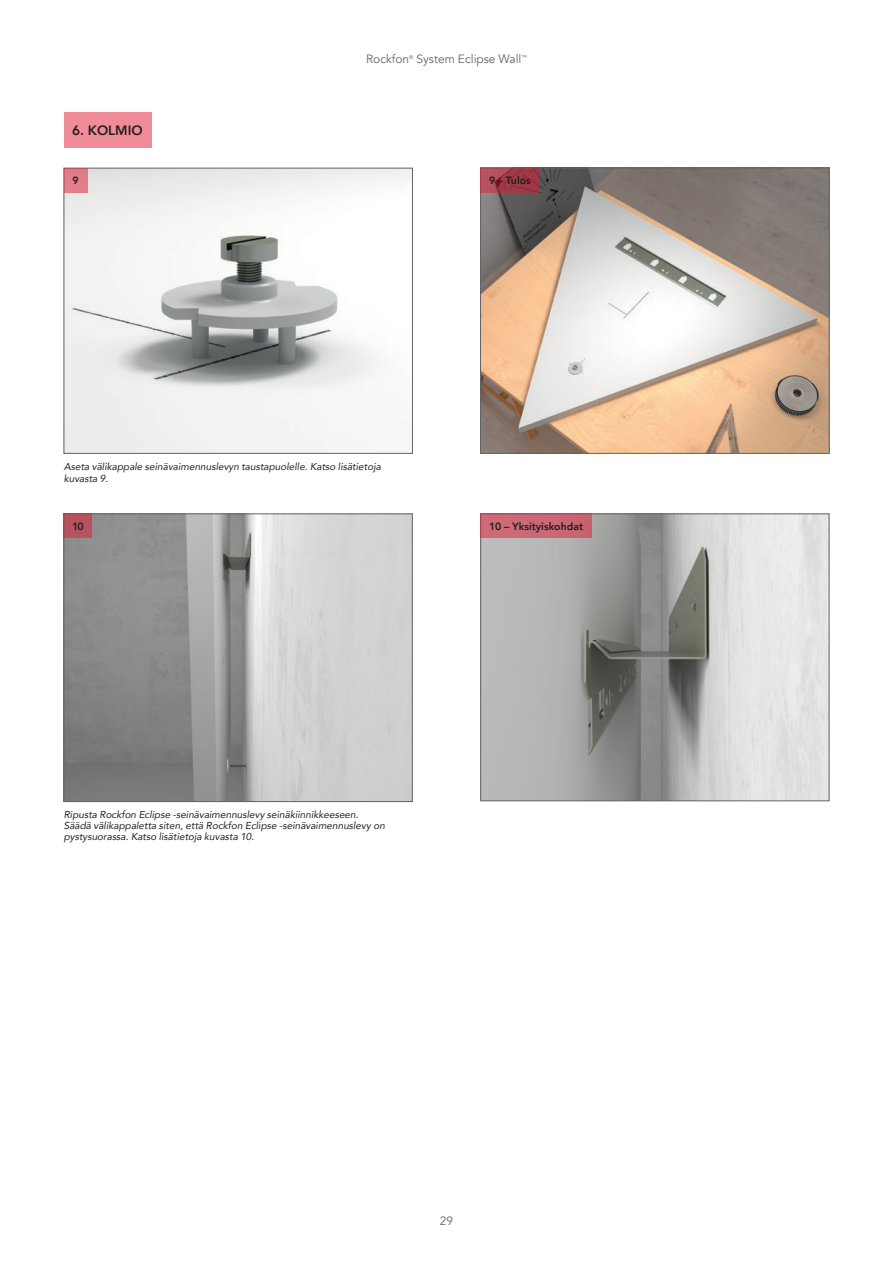
<style>
.page{position:relative;width:893px;height:1263px;background:#fff}
.page>*{position:absolute;margin:0;border:0;box-sizing:border-box;transform-origin:0 0}
.t1{font:800 13.5px "Avenir";color:#231f20}
.t2{font:12px "Avenir";color:#636466}
.t3{font:800 10.5px "Avenir";color:#231f20}
.t4{font:italic 10.05px/11.2px "Avenir";color:#231f20}
.t5{font:5.4px "Avenir";color:#636466}
</style>
<div class="page">
<img style="left:66px;top:170px;width:345px;height:281px">
<div style="left:64px;top:168px;width:349px;height:285px;border:1px solid #636466"></div>
<img style="left:482px;top:516px;width:345px;height:283px">
<div style="left:480px;top:514px;width:349px;height:287px;border:1px solid #636466"></div>
<img style="left:66px;top:516px;width:344px;height:284px">
<div style="left:64px;top:514px;width:348px;height:288px;border:1px solid #636466"></div>
<img style="left:482px;top:170px;width:345px;height:281px">
<div style="left:480px;top:168px;width:349px;height:285px;border:1px solid #636466"></div>
<div style="left:64px;top:168px;width:23px;height:24px;background:#e27d8a"></div>
<div style="left:64px;top:514px;width:28px;height:24px;background:#b6535f"></div>
<svg style="left:480px;top:168px;width:59px;height:24px"></svg>
<div style="left:480px;top:514px;width:112px;height:24px;background:#cc6875"></div>
<div style="left:64px;top:113px;width:88px;height:35px;background:#f08c98"></div>
<h1 class="t1" style="left:72px;top:120px;width:72px">6. KOLMIO</h1>
<p class="t3" style="left:73px;top:172px;width:8px">9</p>
<p class="t2" style="left:366px;top:52px;width:45px">Rockfon</p>
<p class="t5" style="left:409px;top:54px;width:6px">®</p>
<p class="t2" style="left:416px;top:52px;width:106px">System Eclipse Wall</p>
<p class="t5" style="left:521px;top:54px;width:7px">™</p>
<p class="t3" style="left:489px;top:172px;width:43px">9 – Tulos</p>
<p class="t4" style="left:64px;top:461px;width:319px">Aseta välikappale seinävaimennuslevyn taustapuolelle. Katso lisätietoja kuvasta 9.</p>
<p class="t3" style="left:72px;top:518px;width:13px">10</p>
<p class="t3" style="left:489px;top:518px;width:96px">10 – Yksityiskohdat</p>
<p class="t4" style="left:64px;top:808px;width:323px">Ripusta Rockfon Eclipse -seinävaimennuslevy seinäkiinnikkeeseen.<br>Säädä välikappaletta siten, että Rockfon Eclipse -seinävaimennuslevy on pystysuorassa. Katso lisätietoja kuvasta 10.</p>
<p class="t2" style="left:440px;top:1213px;width:15px">29</p>
</div>
